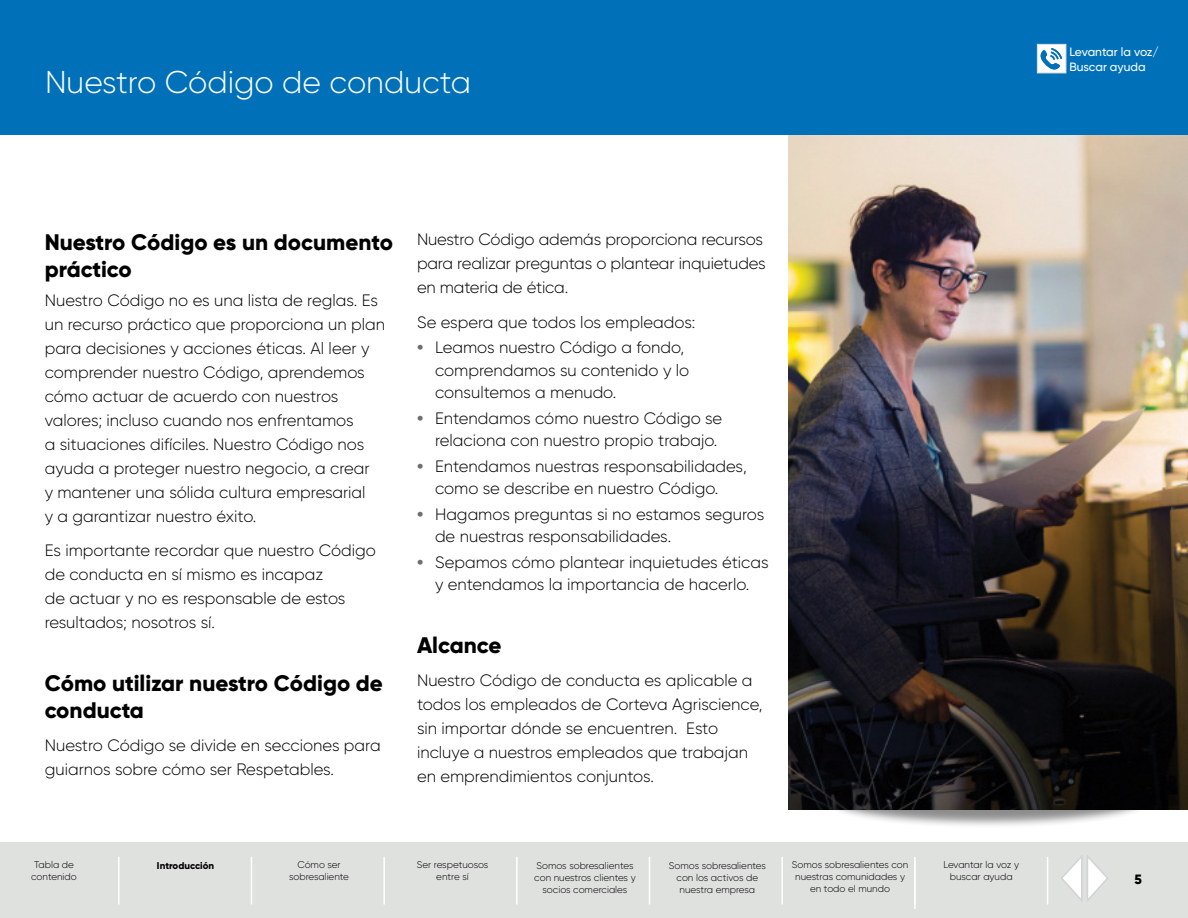
<style>
.page{position:relative;width:1188px;height:918px;background:#fff}
.page>*{position:absolute;margin:0;border:0;box-sizing:border-box;transform-origin:0 0}
.sec_ttl_2{font:300 31.5px "Gilroy";color:#fff}
.ha{font:800 22.5px/27px "Gilroy";color:#000}
.tx2{font:300 16.5px/24px "Gilroy";color:#000}
.bl{font:300 16.5px/22.5px "Gilroy";color:#000}
.t1{font:800 13.5px "Gilroy";color:#000}
.t2{font:500 12px "Gilroy";letter-spacing:-.02em;color:#fff}
.t3{font:500 12px "Gilroy";color:#fff}
.t4{font:300 9.75px/12px "Gilroy";color:#000;text-align:center}
.t5{font:800 9.75px "Gilroy";color:#000}
.s1{font-weight:800;color:#6d6e71}
</style>
<div class="page">
<div style="left:0;top:842px;width:1188px;height:76px;background:#dfe1df"></div>
<hr style="left:118px;top:857px;width:2px;height:47px;background:#fff">
<hr style="left:914px;top:857px;width:2px;height:47px;background:#fff">
<hr style="left:781px;top:857px;width:2px;height:47px;background:#fff">
<hr style="left:649px;top:857px;width:1px;height:47px;background:#fff">
<hr style="left:516px;top:857px;width:2px;height:47px;background:#fff">
<hr style="left:383px;top:857px;width:2px;height:47px;background:#fff">
<hr style="left:251px;top:857px;width:1px;height:47px;background:#fff">
<hr style="left:1047px;top:857px;width:1px;height:47px;background:#fff">
<svg style="left:1061px;top:855px;width:47px;height:46px"></svg>
<div style="left:0;top:0;width:1188px;height:135px;background:#0071b9"></div>
<div style="left:826px;top:771px;width:324px;height:58px;background:#000;opacity:.45"></div>
<img style="left:789px;top:135px;width:399px;height:675px">
<hr style="left:914px;top:861px;width:2px;height:48px;background:#fff">
<div style="left:1037px;top:44px;width:29px;height:29px;background:#fff;border:1px solid #dfe1df"></div>
<svg style="left:1041px;top:48px;width:21px;height:21px"></svg>
<p class="sec_ttl_2" style="left:45px;top:62px;width:428px">Nuestro Código de conducta</p>
<p class="t2" style="left:1069px;top:44px;width:91px">Levantar la voz/</p>
<p class="t3" style="left:1069px;top:59px;width:78px">Buscar ayuda</p>
<p class="ha" style="left:45px;top:229px;width:350px">Nuestro Código es un documento práctico</p>
<p class="tx2" style="left:45px;top:288px;width:342px">Nuestro Código no es una lista de reglas. Es un recurso práctico que proporciona un plan para decisiones y acciones éticas. Al leer y comprender nuestro Código, aprendemos cómo actuar de acuerdo con nuestros valores; incluso cuando nos enfrentamos<br>a situaciones difíciles. Nuestro Código nos ayuda a proteger nuestro negocio, a crear<br>y mantener una sólida cultura empresarial<br>y a garantizar nuestro éxito.</p>
<p class="tx2" style="left:45px;top:538px;width:333px">Es importante recordar que nuestro Código de conducta en sí mismo es incapaz<br>de actuar y no es responsable de estos resultados; nosotros sí.</p>
<p class="ha" style="left:45px;top:670px;width:340px">Cómo utilizar nuestro Código de conducta</p>
<p class="tx2" style="left:45px;top:733px;width:337px">Nuestro Código se divide en secciones para guiarnos sobre cómo ser Respetables.</p>
<p class="tx2" style="left:417px;top:227px;width:350px">Nuestro Código además proporciona recursos para realizar preguntas o plantear inquietudes en materia de ética.</p>
<p class="tx2" style="left:417px;top:310px;width:280px">Se espera que todos los empleados:</p>
<p class="bl" style="left:435px;top:336px;width:256px;text-indent:-18px"><span class="s1">•</span> Leamos nuestro Código a fondo, comprendamos su contenido y lo consultemos a menudo.</p>
<p class="bl" style="left:417px;top:407px;width:307px;text-align:right"><span class="s1">•</span> Entendamos cómo nuestro Código se relaciona con nuestro propio trabajo.</p>
<p class="bl" style="left:435px;top:455px;width:313px;text-indent:-18px"><span class="s1">•</span> Entendamos nuestras responsabilidades, como se describe en nuestro Código.</p>
<p class="bl" style="left:435px;top:503px;width:331px;text-indent:-18px"><span class="s1">•</span> Hagamos preguntas si no estamos seguros de nuestras responsabilidades.</p>
<p class="bl" style="left:417px;top:551px;width:353px;text-align:center"><span class="s1">•</span> Sepamos cómo plantear inquietudes éticas y entendamos la importancia de hacerlo.</p>
<p class="ha" style="left:417px;top:632px;width:86px">Alcance</p>
<p class="tx2" style="left:417px;top:668px;width:347px">Nuestro Código de conducta es aplicable a todos los empleados de Corteva Agriscience, sin importar dónde se encuentren. Esto incluye a nuestros empleados que trabajan en emprendimientos conjuntos.</p>
<p class="t4" style="left:31px;top:859px;width:47px">Tabla de contenido</p>
<p class="t4" style="left:289px;top:859px;width:61px">Cómo ser sobresaliente</p>
<p class="t4" style="left:943px;top:859px;width:77px">Levantar la voz y buscar ayuda</p>
<p class="t4" style="left:417px;top:859px;width:73px">Ser respetuosos entre sí</p>
<p class="t4" style="left:534px;top:859px;width:103px">Somos sobresalientes con nuestros clientes y socios comerciales</p>
<p class="t4" style="left:669px;top:859px;width:99px">Somos sobresalientes con los activos de nuestra empresa</p>
<p class="t4" style="left:792px;top:859px;width:118px">Somos sobresalientes con nuestras comunidades y en todo el mundo</p>
<p class="t5" style="left:157px;top:859px;width:59px">Introducción</p>
<p class="t1" style="left:1134px;top:871px;width:9px">5</p>
</div>
